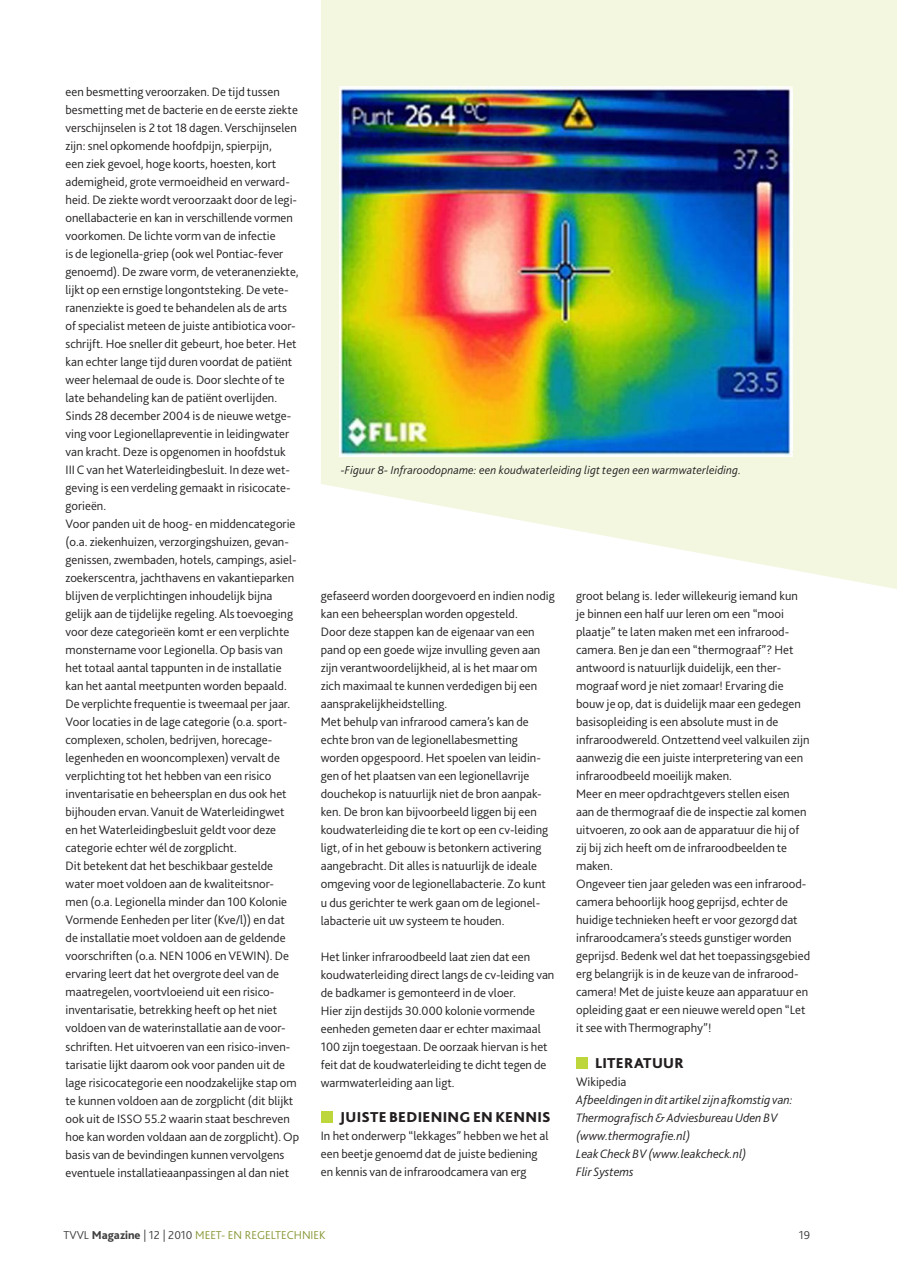
<style>
.page{position:relative;width:897px;height:1267px;background:#fff}
.page>*{position:absolute;margin:0;border:0;box-sizing:border-box;transform-origin:0 0}
.t1{font:800 15px "Bliss 2";letter-spacing:.02em;color:#231f20}
.t2{font:300 12.75px/18px "Bliss 2";color:#231f20}
.t3{font:italic 300 12.75px/18px "Bliss 2";color:#231f20}
.t4{font:italic 300 12px "Bliss 2";letter-spacing:.01em;color:#231f20}
.t5{font:300 12px "Bliss 2";color:#879735}
.t6{font:300 12px "Bliss 2";color:#3e3e3f}
.s1{color:#3e3e3f}
.s2{font-weight:800;color:#3e3e3f}
</style>
<div class="page">
<svg style="left:321px;top:0;width:575px;height:589px;fill:#f3f7e0"></svg>
<div style="left:321px;top:1110px;width:11px;height:12px;background:#bdd63c"></div>
<div style="left:576px;top:1056px;width:11px;height:12px;background:#bdd63c"></div>
<img style="left:339px;top:87px;width:453px;height:369px">
<p class="t2" style="left:66px;top:83px;width:235px">een besmetting veroorzaken. De tijd tussen besmetting met de bacterie en de eerste ziekte verschijnselen is 2 tot 18 dagen. Verschijnselen zijn: snel opkomende hoofdpijn, spierpijn,<br>een ziek gevoel, hoge koorts, hoesten, kort ademigheid, grote vermoeidheid en verward&shy;heid. De ziekte wordt veroorzaakt door de legi&shy;onellabacterie en kan in verschillende vormen voorkomen. De lichte vorm van de infectie<br>is de legionella-griep (ook wel Pontiac-fever genoemd). De zware vorm, de veteranenziekte, lijkt op een ernstige longontsteking. De vete&shy;ranenziekte is goed te behandelen als de arts of specialist meteen de juiste antibiotica voor&shy;schrijft. Hoe sneller dit gebeurt, hoe beter. Het kan echter lange tijd duren voordat de patiënt weer helemaal de oude is. Door slechte of te late behandeling kan de patiënt overlijden.<br>Sinds 28 december 2004 is de nieuwe wetge&shy;ving voor Legionellapreventie in leidingwater van kracht. Deze is opgenomen in hoofdstuk<br>III C van het Waterleidingbesluit. In deze wet&shy;geving is een verdeling gemaakt in risicocate&shy;gorieën.<br>Voor panden uit de hoog- en middencategorie (o.a. ziekenhuizen, verzorgingshuizen, gevan&shy;genissen, zwembaden, hotels, campings, asiel&shy;zoekerscentra, jachthavens en vakantieparken blijven de verplichtingen inhoudelijk bijna gelijk aan de tijdelijke regeling. Als toevoeging voor deze categorieën komt er een verplichte monstername voor Legionella. Op basis van het totaal aantal tappunten in de installatie kan het aantal meetpunten worden bepaald.<br>De verplichte frequentie is tweemaal per jaar.<br>Voor locaties in de lage categorie (o.a. sport&shy;complexen, scholen, bedrijven, horecage&shy;legenheden en wooncomplexen) vervalt de verplichting tot het hebben van een risico inventarisatie en beheersplan en dus ook het bijhouden ervan. Vanuit de Waterleidingwet en het Waterleidingbesluit geldt voor deze categorie echter wél de zorgplicht.<br>Dit betekent dat het beschikbaar gestelde water moet voldoen aan de kwaliteitsnor&shy;men (o.a. Legionella minder dan 100 Kolonie Vormende Eenheden per liter (Kve/l)) en dat de installatie moet voldoen aan de geldende voorschriften (o.a. NEN 1006 en VEWIN). De ervaring leert dat het overgrote deel van de maatregelen, voortvloeiend uit een risico&shy;inventarisatie, betrekking heeft op het niet voldoen van de waterinstallatie aan de voor&shy;schriften. Het uitvoeren van een risico-inven&shy;tarisatie lijkt daarom ook voor panden uit de lage risicocategorie een noodzakelijke stap om te kunnen voldoen aan de zorgplicht (dit blijkt ook uit de ISSO 55.2 waarin staat beschreven hoe kan worden voldaan aan de zorgplicht). Op basis van de bevindingen kunnen vervolgens eventuele installatieaanpassingen al dan niet</p>
<p class="t4" style="left:340px;top:465px;width:402px">-Figuur 8- Infraroodopname: een koudwaterleiding ligt tegen een warmwaterleiding.</p>
<p class="t2" style="left:321px;top:588px;width:235px">gefaseerd worden doorgevoerd en indien nodig kan een beheersplan worden opgesteld.<br>Door deze stappen kan de eigenaar van een pand op een goede wijze invulling geven aan zijn verantwoordelijkheid, al is het maar om zich maximaal te kunnen verdedigen bij een aansprakelijkheidstelling.<br>Met behulp van infrarood camera’s kan de echte bron van de legionellabesmetting worden opgespoord. Het spoelen van leidin&shy;gen of het plaatsen van een legionellavrije douchekop is natuurlijk niet de bron aanpak&shy;ken. De bron kan bijvoorbeeld liggen bij een koudwaterleiding die te kort op een cv-leiding ligt, of in het gebouw is betonkern activering aangebracht. Dit alles is natuurlijk de ideale omgeving voor de legionellabacterie. Zo kunt u dus gerichter te werk gaan om de legionel&shy;labacterie uit uw systeem te houden.</p>
<p class="t2" style="left:321px;top:948px;width:235px">Het linker infraroodbeeld laat zien dat een koudwaterleiding direct langs de cv-leiding van de badkamer is gemonteerd in de vloer.<br>Hier zijn destijds 30.000 kolonie vormende eenheden gemeten daar er echter maximaal 100 zijn toegestaan. De oorzaak hiervan is het feit dat de koudwaterleiding te dicht tegen de warmwaterleiding aan ligt.</p>
<p class="t1" style="left:340px;top:1112px;width:212px">JUISTE BEDIENING EN KENNIS</p>
<p class="t2" style="left:321px;top:1127px;width:229px">In het onderwerp “lekkages” hebben we het al een beetje genoemd dat de juiste bediening en kennis van de infraroodcamera van erg</p>
<p class="t2" style="left:576px;top:587px;width:235px">groot belang is. Ieder willekeurig iemand kun<br>je binnen een half uur leren om een “mooi plaatje” te laten maken met een infrarood&shy;camera. Ben je dan een “thermograaf”? Het antwoord is natuurlijk duidelijk, een ther&shy;mograaf word je niet zomaar! Ervaring die bouw je op, dat is duidelijk maar een gedegen basisopleiding is een absolute must in de infraroodwereld. Ontzettend veel valkuilen zijn aanwezig die een juiste interpretering van een infraroodbeeld moeilijk maken.<br>Meer en meer opdrachtgevers stellen eisen aan de thermograaf die de inspectie zal komen uitvoeren, zo ook aan de apparatuur die hij of zij bij zich heeft om de infraroodbeelden te maken.<br>Ongeveer tien jaar geleden was een infrarood&shy;camera behoorlijk hoog geprijsd, echter de huidige technieken heeft er voor gezorgd dat infraroodcamera’s steeds gunstiger worden geprijsd. Bedenk wel dat het toepassingsgebied erg belangrijk is in de keuze van de infrarood&shy;camera! Met de juiste keuze aan apparatuur en opleiding gaat er een nieuwe wereld open “Let it see with Thermography”!</p>
<p class="t1" style="left:595px;top:1058px;width:90px">LITERATUUR</p>
<p class="t2" style="left:576px;top:1073px;width:52px">Wikipedia</p>
<p class="t3" style="left:576px;top:1091px;width:218px">Afbeeldingen in dit artikel zijn afkomstig van:<br>Thermografisch &amp; Adviesbureau Uden BV (www.thermografie.nl)<br>Leak Check BV (www.leakcheck.nl)<br>Flir Systems</p>
<p class="t5" style="left:63px;top:1229px;width:264px"><span class="s1">TVVL</span> <span class="s2">Magazine</span> <span class="s1">| 12 | 2010</span> MEET- EN REGELTECHNIEK</p>
<p class="t6" style="left:798px;top:1229px;width:13px">19</p>
</div>
